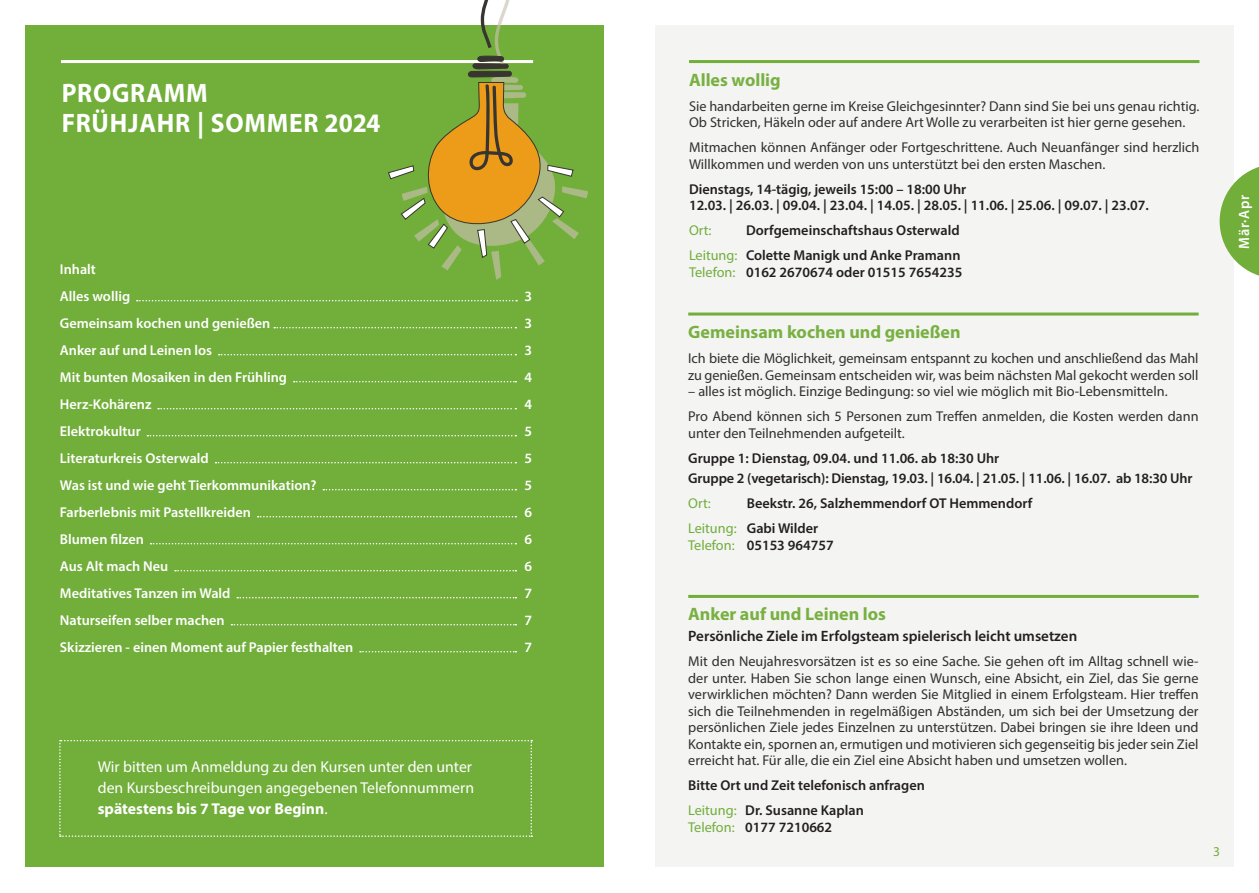
<style>
.page{position:relative;width:1259px;height:893px;background:#fff}
.page>*{position:absolute;margin:0;border:0;box-sizing:border-box;transform-origin:0 0}
.t1{font:700 26.85px/30.6px "Myriad Pro";letter-spacing:.03em;color:#fff;scale:.95 1}
.t2{font:700 18px "Myriad Pro";color:#78b141}
.t3{font:15.75px/21px "Myriad Pro";color:#fff}
.t4{font:600 15px "Myriad Pro";color:#231f20}
.t5{font:600 15px "Myriad Pro";letter-spacing:.05em;color:#fff;scale:.95 1}
.t6{font:14.25px/16.5px "Myriad Pro";color:#312f30}
.t7{font:600 14.25px/25px "Myriad Pro";color:#231f20}
.t8{font:600 14.25px/27px "Myriad Pro";color:#fff}
.t9{font:14.25px "Myriad Pro";letter-spacing:.01em;color:#71ae3a}
.t10{font:13.5px "Myriad Pro";color:#71ae3a}
.s1{font-weight:700}
.s2{font-weight:400;color:#71ae3a}
</style>
<div class="page">
<div style="left:655px;top:26px;width:578px;height:841px;background:#f4f4f3"></div>
<svg style="left:1219px;top:164px;width:40px;height:114px"></svg>
<div style="left:26px;top:26px;width:578px;height:841px;background:#71ae3a"></div>
<svg style="left:59px;top:740px;width:473px;height:97px"></svg>
<svg style="left:137px;top:300px;width:380px;height:1px"></svg>
<svg style="left:274px;top:327px;width:242px;height:1px"></svg>
<svg style="left:219px;top:354px;width:297px;height:1px"></svg>
<svg style="left:294px;top:381px;width:222px;height:1px"></svg>
<svg style="left:158px;top:408px;width:358px;height:1px"></svg>
<svg style="left:147px;top:435px;width:369px;height:1px"></svg>
<svg style="left:215px;top:462px;width:301px;height:1px"></svg>
<svg style="left:323px;top:489px;width:193px;height:1px"></svg>
<svg style="left:258px;top:516px;width:258px;height:1px"></svg>
<svg style="left:151px;top:543px;width:365px;height:1px"></svg>
<svg style="left:175px;top:570px;width:341px;height:1px"></svg>
<svg style="left:237px;top:597px;width:279px;height:1px"></svg>
<svg style="left:231px;top:624px;width:285px;height:1px"></svg>
<svg style="left:360px;top:651px;width:156px;height:1px"></svg>
<hr style="left:688px;top:313px;width:510px;height:3px;background:#71ae3a">
<hr style="left:689px;top:60px;width:510px;height:3px;background:#71ae3a">
<hr style="left:688px;top:595px;width:510px;height:3px;background:#71ae3a">
<hr style="left:61px;top:60px;width:472px;height:3px;background:#fff">
<div style="left:402px;top:0;width:186px;height:279px;background:#cac0af;opacity:.65"></div>
<svg style="left:387px;top:0;width:187px;height:259px"></svg>
<h1 class="t1" style="left:62px;top:77px;width:337px">PROGRAMM<br>FRÜHJAHR | SOMMER 2024</h1>
<p class="t8" style="left:60px;top:256px;width:72px">Inhalt<br>Alles wollig</p>
<p class="t8" style="left:524px;top:283px;width:9px">3</p>
<p class="t8" style="left:60px;top:310px;width:212px">Gemeinsam kochen und genießen</p>
<p class="t8" style="left:524px;top:310px;width:9px">3</p>
<p class="t8" style="left:60px;top:337px;width:154px">Anker auf und Leinen los</p>
<p class="t8" style="left:524px;top:337px;width:9px">3</p>
<p class="t8" style="left:60px;top:364px;width:229px">Mit bunten Mosaiken in den Frühling</p>
<p class="t8" style="left:524px;top:364px;width:9px">4</p>
<p class="t8" style="left:60px;top:391px;width:93px">Herz-Kohärenz</p>
<p class="t8" style="left:524px;top:391px;width:9px">4</p>
<p class="t8" style="left:60px;top:418px;width:82px">Elektrokultur</p>
<p class="t8" style="left:524px;top:418px;width:9px">5</p>
<p class="t8" style="left:60px;top:445px;width:150px">Literaturkreis Osterwald</p>
<p class="t8" style="left:524px;top:445px;width:9px">5</p>
<p class="t8" style="left:60px;top:472px;width:258px">Was ist und wie geht Tierkommunikation?</p>
<p class="t8" style="left:524px;top:472px;width:9px">5</p>
<p class="t8" style="left:60px;top:499px;width:193px">Farberlebnis mit Pastellkreiden</p>
<p class="t8" style="left:524px;top:499px;width:9px">6</p>
<p class="t8" style="left:60px;top:526px;width:85px">Blumen filzen</p>
<p class="t8" style="left:524px;top:526px;width:9px">6</p>
<p class="t8" style="left:60px;top:553px;width:110px">Aus Alt mach Neu</p>
<p class="t8" style="left:524px;top:553px;width:9px">6</p>
<p class="t8" style="left:60px;top:580px;width:172px">Meditatives Tanzen im Wald</p>
<p class="t8" style="left:524px;top:580px;width:9px">7</p>
<p class="t8" style="left:60px;top:607px;width:166px">Naturseifen selber machen</p>
<p class="t8" style="left:524px;top:607px;width:9px">7</p>
<p class="t8" style="left:60px;top:634px;width:295px">Skizzieren - einen Moment auf Papier festhalten</p>
<p class="t8" style="left:524px;top:634px;width:9px">7</p>
<p class="t3" style="left:98px;top:755px;width:378px">Wir bitten um Anmeldung zu den Kursen unter den unter den Kursbeschreibungen angegebenen Telefonnummern <span class="s1">spätestens bis 7 Tage vor Beginn</span>.</p>
<p class="t2" style="left:689px;top:68px;width:93px">Alles wollig</p>
<p class="t6" style="left:689px;top:97px;width:512px">Sie handarbeiten gerne im Kreise Gleichgesinnter? Dann sind Sie bei uns genau richtig.<br>Ob Stricken, Häkeln oder auf andere Art Wolle zu verarbeiten ist hier gerne gesehen.</p>
<p class="t6" style="left:689px;top:139px;width:512px">Mitmachen können Anfänger oder Fortgeschrittene. Auch Neuanfänger sind herzlich<br>Willkommen und werden von uns unterstützt bei den ersten Maschen.</p>
<p class="t7" style="left:689px;top:180px;width:461px;line-height:16.5px">Dienstags, 14-tägig, jeweils 15:00 – 18:00 Uhr<br>12.03. | 26.03. | 09.04. | 23.04. | 14.05. | 28.05. | 11.06. | 25.06. | 09.07. | 23.07.</p>
<p class="t9" style="left:689px;top:222px;width:24px">Ort:</p>
<p class="t7" style="left:689px;top:217px;width:273px;text-align:right">Dorfgemeinschaftshaus Osterwald<br><span class="s2">Leitung:</span> Colette Manigk und Anke Pramann</p>
<p class="t7" style="left:689px;top:259px;width:275px"><span class="s2">Telefon:</span> 0162 2670674 oder 01515 7654235</p>
<p class="t2" style="left:688px;top:320px;width:274px">Gemeinsam kochen und genießen</p>
<p class="t6" style="left:688px;top:350px;width:512px">Ich biete die Möglichkeit, gemeinsam entspannt zu kochen und anschließend das Mahl zu genießen. Gemeinsam entscheiden wir, was beim nächsten Mal gekocht werden soll</p>
<p class="t6" style="left:688px;top:379px;width:512px;line-height:25px">– alles ist möglich. Einzige Bedingung: so viel wie möglich mit Bio-Lebensmitteln.<br>Pro Abend können sich 5 Personen zum Treffen anmelden, die Kosten werden dann</p>
<p class="t6" style="left:688px;top:424px;width:218px">unter den Teilnehmenden aufgeteilt.</p>
<p class="t7" style="left:688px;top:447px;width:506px;line-height:20.7px">Gruppe 1: Dienstag, 09.04. und 11.06. ab 18:30 Uhr<br>Gruppe 2 (vegetarisch): Dienstag, 19.03. | 16.04. | 21.05. | 11.06. | 16.07. ab 18:30 Uhr</p>
<p class="t9" style="left:688px;top:495px;width:24px">Ort:</p>
<p class="t7" style="left:688px;top:491px;width:346px;text-indent:58px">Beekstr. 26, Salzhemmendorf OT Hemmendorf<br><span class="s2">Leitung:</span> Gabi Wilder</p>
<p class="t7" style="left:688px;top:532px;width:147px"><span class="s2">Telefon:</span> 05153 964757</p>
<p class="t5" style="left:1234px;top:249px;width:59px;rotate:-90deg">Mär∙Apr</p>
<p class="t2" style="left:688px;top:603px;width:199px">Anker auf und Leinen los</p>
<p class="t4" style="left:688px;top:627px;width:390px">Persönliche Ziele im Erfolgsteam spielerisch leicht umsetzen</p>
<p class="t6" style="left:688px;top:653px;width:512px;text-align:justify">Mit den Neujahresvorsätzen ist es so eine Sache. Sie gehen oft im Alltag schnell wie&shy;der unter. Haben Sie schon lange einen Wunsch, eine Absicht, ein Ziel, das Sie gerne verwirklichen möchten? Dann werden Sie Mitglied in einem Erfolgsteam. Hier treffen sich die Teilnehmenden in regelmäßigen Abständen, um sich bei der Umsetzung der persönlichen Ziele jedes Einzelnen zu unterstützen. Dabei bringen sie ihre Ideen und Kontakte ein, spornen an, ermutigen und motivieren sich gegenseitig bis jeder sein Ziel erreicht hat. Für alle, die ein Ziel eine Absicht haben und umsetzen wollen.</p>
<p class="t7" style="left:688px;top:773px;width:238px">Bitte Ort und Zeit telefonisch anfragen<br><span class="s2">Leitung:</span> Dr. Susanne Kaplan</p>
<p class="t7" style="left:688px;top:814px;width:145px"><span class="s2">Telefon:</span> 0177 7210662</p>
<p class="t10" style="left:1213px;top:843px;width:8px">3</p>
</div>
